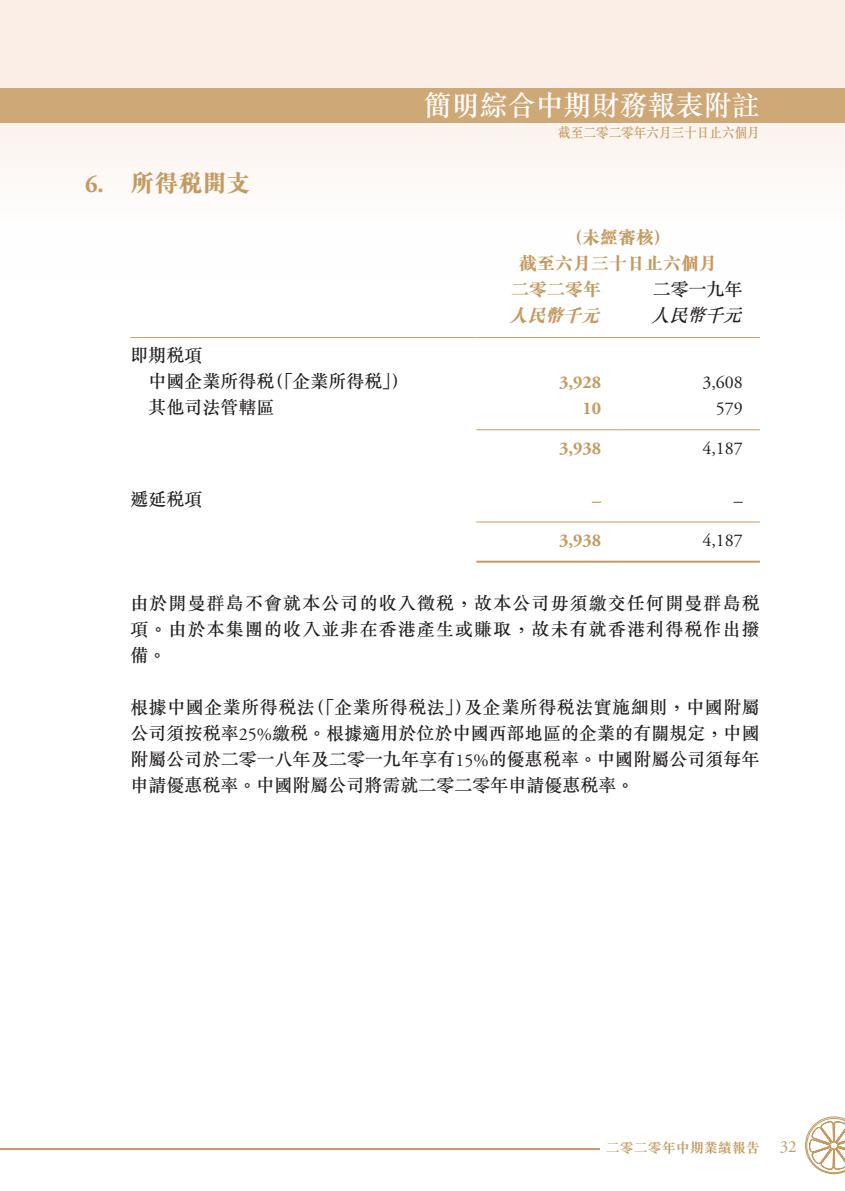
<style>
.page{position:relative;width:845px;height:1191px;background:#fff}
.page>*{position:absolute;margin:0;border:0;box-sizing:border-box;transform-origin:0 0}
.t1{font:500 28px "M Sung HK";color:#fff}
.t2{font:800 24px "M Sung HK";color:#c49a60}
.t3{font:700 24px "Adobe Garamond Pro";color:#c49a60}
.t4{font:500 18px/26px "M Sung HK";letter-spacing:.005em;color:#231f20;text-align:justify}
.t5{font:800 18px/26px "M Sung HK";color:#c49a60;text-align:center}
.t6{font:18px "Adobe Garamond Pro";color:#231f20}
.t7{font:700 18px "Adobe Garamond Pro";color:#c49a60}
.t8{font:500 18px "M Sung HK";letter-spacing:.025em;color:#231f20}
.t9{font:italic 500 18px "M Sung HK";color:#231f20}
.t10{font:italic 800 18px "M Sung HK";color:#c49a60}
.t11{font:17px "Adobe Garamond Pro";color:#c49a60}
.t12{font:500 14px "M Sung HK";color:#c49a60;scale:.9 1}
.t13{font:700 14px "M Sung HK";color:#c49a60}
.s1{font-family:"Adobe Garamond Pro";font-weight:400}
</style>
<div class="page">
<div style="left:0;top:0;width:845px;height:278px;background:#fcf6f2"></div>
<div style="left:0;top:88px;width:845px;height:34px;background:#cfa877"></div>
<hr style="left:0;top:1148px;width:600px;height:2px;background:#c49a60">
<svg style="left:805px;top:1116px;width:40px;height:59px"></svg>
<hr style="left:130px;top:337px;width:346px;height:1px;background:#c49a60">
<hr style="left:476px;top:337px;width:142px;height:1px;background:#c49a60">
<hr style="left:618px;top:337px;width:142px;height:1px;background:#c49a60">
<hr style="left:476px;top:429px;width:142px;height:1px;background:#c49a60">
<hr style="left:618px;top:429px;width:142px;height:1px;background:#c49a60">
<hr style="left:476px;top:521px;width:142px;height:1px;background:#c49a60">
<hr style="left:618px;top:521px;width:142px;height:1px;background:#c49a60">
<hr style="left:476px;top:560px;width:142px;height:2px;background:#c49a60">
<hr style="left:618px;top:560px;width:142px;height:2px;background:#c49a60">
<h2 class="t3" style="left:85px;top:170px;width:20px">6.</h2>
<h2 class="t2" style="left:130px;top:166px;width:121px">所得稅開支</h2>
<p class="t4" style="left:130px;top:342px;width:73px">即期稅項</p>
<p class="t4" style="left:130px;top:368px;width:145px">　中國企業所得稅</p>
<p class="t4" style="left:266px;top:368px;width:143px">（「企業所得稅 (「</p>
<p class="t4" style="left:130px;top:394px;width:145px">　其他司法管轄區</p>
<p class="t4" style="left:130px;top:486px;width:73px">遞延稅項</p>
<h1 class="t1" style="left:424px;top:86px;width:337px">簡明綜合中期財務報表附註</h1>
<p class="t12" style="left:558px;top:123px;width:226px">截至二零二零年六月三十日止六個月</p>
<p class="t5" style="left:519px;top:223px;width:199px">（未經審核(<br>截至六月三十日止六個月</p>
<p class="t4" style="left:653px;top:275px;width:91px">二零一九年</p>
<p class="t5" style="left:511px;top:275px;width:92px">二零二零年</p>
<p class="t10" style="left:509px;top:302px;width:98px">人民幣千元</p>
<p class="t9" style="left:651px;top:302px;width:98px">人民幣千元</p>
<p class="t7" style="left:559px;top:371px;width:44px">3,928</p>
<p class="t6" style="left:702px;top:371px;width:42px">3,608</p>
<p class="t7" style="left:582px;top:397px;width:20px">10</p>
<p class="t6" style="left:716px;top:397px;width:28px">579</p>
<p class="t7" style="left:559px;top:438px;width:44px">3,938</p>
<p class="t6" style="left:702px;top:437px;width:42px">4,187</p>
<p class="t7" style="left:592px;top:490px;width:10px">–</p>
<p class="t6" style="left:734px;top:489px;width:10px">–</p>
<p class="t7" style="left:559px;top:530px;width:44px">3,938</p>
<p class="t6" style="left:702px;top:530px;width:42px">4,187</p>
<p class="t4" style="left:130px;top:590px;width:631px">由於開曼群島不會就本公司的收入徵稅，故本公司毋須繳交任何開曼群島稅項。由於本集團的收入並非在香港產生或賺取，故未有就香港利得稅作出撥備。</p>
<p class="t8" style="left:464px;top:695px;width:297px">及企業所得稅法實施細則，中國附屬</p>
<p class="t4" style="left:130px;top:694px;width:631px;text-align:left">根據中國企業所得稅法<br>公司須按稅率<span class="s1">25%</span>繳稅。根據適用於位於中國西部地區的企業的有關規定，中國附屬公司於二零一八年及二零一九年享有<span class="s1">15%</span>的優惠稅率。中國附屬公司須每年申請優惠稅率。中國附屬公司將需就二零二零年申請優惠稅率。</p>
<p class="t4" style="left:307px;top:694px;width:166px">（「企業所得稅法」）</p>
<p class="t13" style="left:606px;top:1137px;width:155px">二零二零年中期業績報告</p>
<p class="t11" style="left:780px;top:1136px;width:18px">32</p>
</div>
